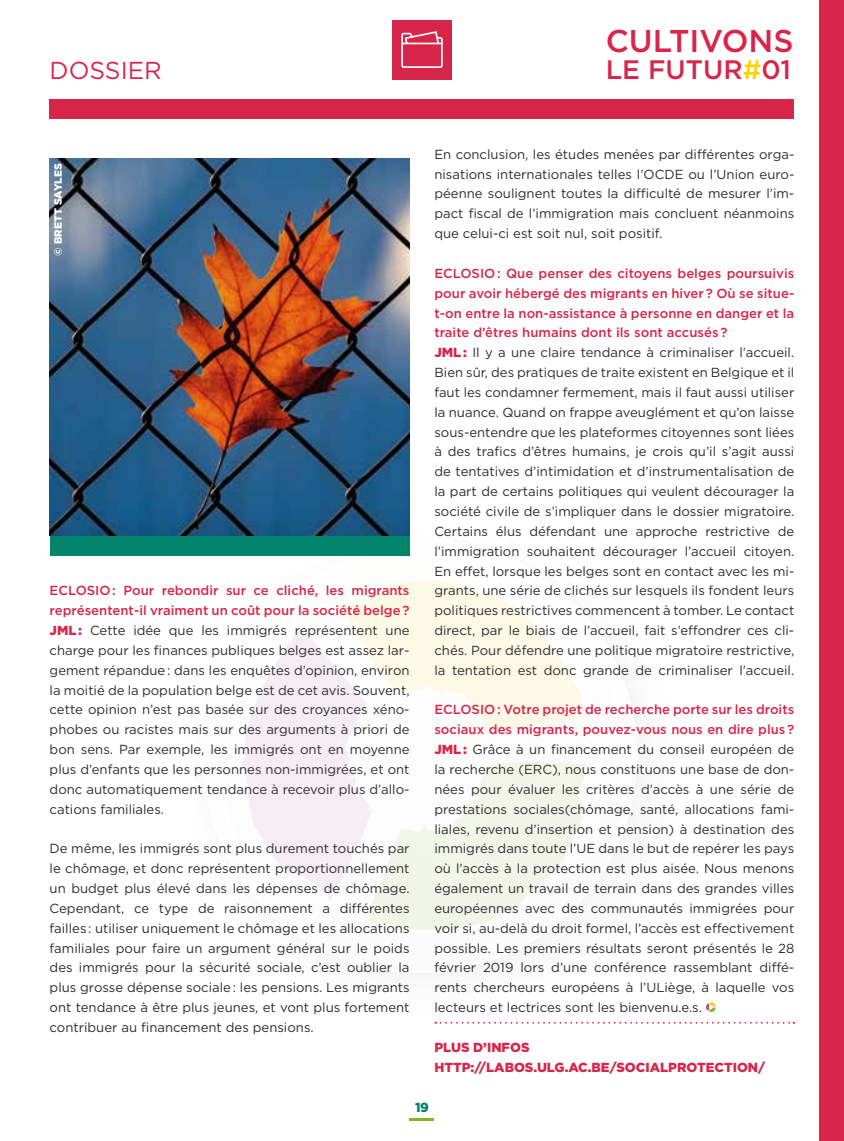
<style>
.page{position:relative;width:844px;height:1141px;background:#fff}
.page>*{position:absolute;margin:0;border:0;box-sizing:border-box;transform-origin:0 0}
.t1{font:500 31.5px "Gotham";color:#d7264a}
.t2{font:500 26.6px "Gotham";color:#d7264a}
.t3{font:24.5px "Gotham";color:#d7264a}
.t4{font:13.12px/19.8px "Gotham";color:#2f2b2e;text-align:justify}
.t5{font:900 13.12px/19.8px "Gotham";color:#d7264a}
.t6{font:900 13.12px "Gotham";color:#00856a}
.t7{font:900 10.5px "Gotham";color:#fff}
.s1{color:#ffd300}
.s2{font-weight:500;color:#d7264a}
.s3{font-weight:900;color:#d7264a}
</style>
<div class="page">
<svg style="left:348px;top:538px;width:290px;height:437px"></svg>
<svg style="left:241px;top:579px;width:349px;height:351px"></svg>
<svg style="left:435px;top:1022px;width:359px;height:2px"></svg>
<svg style="left:706px;top:1002px;width:9px;height:10px"></svg>
<img style="left:50px;top:159px;width:359px;height:377px">
<div style="left:50px;top:536px;width:359px;height:20px;background:#00856a"></div>
<div style="left:392px;top:20px;width:59px;height:59px;background:#d7264a"></div>
<svg style="left:401px;top:31px;width:41px;height:37px"></svg>
<div style="left:50px;top:99px;width:744px;height:20px;background:#d7264a"></div>
<div style="left:819px;top:0;width:24px;height:1141px;background:#d7264a"></div>
<hr style="left:409px;top:1119px;width:25px;height:2px;background:#81b628">
<h3 class="t3" style="left:50px;top:55px;width:114px">DOSSIER</h3>
<h1 class="t1" style="left:605px;top:20px;width:189px">CULTIVONS</h1>
<h2 class="t2" style="left:605px;top:53px;width:187px">LE FUTUR<span class="s1">#</span>01</h2>
<p class="t7" style="left:51px;top:256px;width:94px;rotate:-90deg">© BRETT SAYLES</p>
<p class="t4" style="left:50px;top:580px;width:361px"><span class="s2">ECLOSIO : Pour rebondir sur ce cliché, les migrants représentent-il vraiment un coût pour la société belge ?<br></span><span class="s3">JML :</span> Cette idée que les immigrés représentent une charge pour les finances publiques belges est assez lar&shy;gement répandue : dans les enquêtes d’opinion, environ la moitié de la population belge est de cet avis. Souvent, cette opinion n’est pas basée sur des croyances xéno&shy;phobes ou racistes mais sur des arguments à priori de bon sens. Par exemple, les immigrés ont en moyenne plus d’enfants que les personnes non-immigrées, et ont donc automatiquement tendance à recevoir plus d’allo&shy;cations familiales.</p>
<p class="t4" style="left:50px;top:838px;width:361px">De même, les immigrés sont plus durement touchés par le chômage, et donc représentent proportionnellement un budget plus élevé dans les dépenses de chômage.<br>Cependant, ce type de raisonnement a différentes failles : utiliser uniquement le chômage et les allocations familiales pour faire un argument général sur le poids des immigrés pour la sécurité sociale, c’est oublier la plus grosse dépense sociale : les pensions. Les migrants ont tendance à être plus jeunes, et vont plus fortement contribuer au financement des pensions.</p>
<p class="t4" style="left:434px;top:144px;width:361px">En conclusion, les études menées par différentes orga&shy;nisations internationales telles l’OCDE ou l’Union euro&shy;péenne soulignent toutes la difficulté de mesurer l’im&shy;pact fiscal de l’immigration mais concluent néanmoins que celui-ci est soit nul, soit positif.</p>
<p class="t4" style="left:434px;top:263px;width:361px;text-align:left"><span class="s2">ECLOSIO : Que penser des citoyens belges poursuivis pour avoir hébergé des migrants en hiver ? Où se situe&shy;t-on entre la non-assistance à personne en danger et la traite d’êtres humains dont ils sont accusés ?<br></span><span class="s3">JML :</span> Il y a une claire tendance à criminaliser l’accueil.<br>Bien sûr, des pratiques de traite existent en Belgique et il faut les condamner fermement, mais il faut aussi utiliser la nuance. Quand on frappe aveuglément et qu’on laisse sous-entendre que les plateformes citoyennes sont liées à des trafics d’êtres humains, je crois qu’il s’agit aussi de tentatives d’intimidation et d’instrumentalisation de la part de certains politiques qui veulent décourager la société civile de s’impliquer dans le dossier migratoire.<br>Certains élus défendant une approche restrictive de l’immigration souhaitent décourager l’accueil citoyen.<br>En effet, lorsque les belges sont en contact avec les mi&shy;grants, une série de clichés sur lesquels ils fondent leurs politiques restrictives commencent à tomber. Le contact direct, par le biais de l’accueil, fait s’effondrer ces cli&shy;chés. Pour défendre une politique migratoire restrictive, la tentation est donc grande de criminaliser l’accueil.</p>
<p class="t4" style="left:434px;top:700px;width:361px"><span class="s2">ECLOSIO : Votre projet de recherche porte sur les droits sociaux des migrants, pouvez-vous nous en dire plus ?<br></span><span class="s3">JML :</span> Grâce à un financement du conseil européen de la recherche (ERC), nous constituons une base de don&shy;nées pour évaluer les critères d’accès à une série de prestations sociales(chômage, santé, allocations fami&shy;liales, revenu d’insertion et pension) à destination des immigrés dans toute l’UE dans le but de repérer les pays où l’accès à la protection est plus aisée. Nous menons également un travail de terrain dans des grandes villes européennes avec des communautés immigrées pour voir si, au-delà du droit formel, l’accès est effectivement possible. Les premiers résultats seront présentés le 28 février 2019 lors d’une conférence rassemblant diffé&shy;rents chercheurs européens à l’ULiège, à laquelle vos lecteurs et lectrices sont les bienvenu.e.s.</p>
<p class="t5" style="left:434px;top:1037px;width:332px">PLUS D’INFOS<br>HTTP://LABOS.ULG.AC.BE/SOCIALPROTECTION/</p>
<p class="t6" style="left:415px;top:1098px;width:15px">19</p>
</div>
